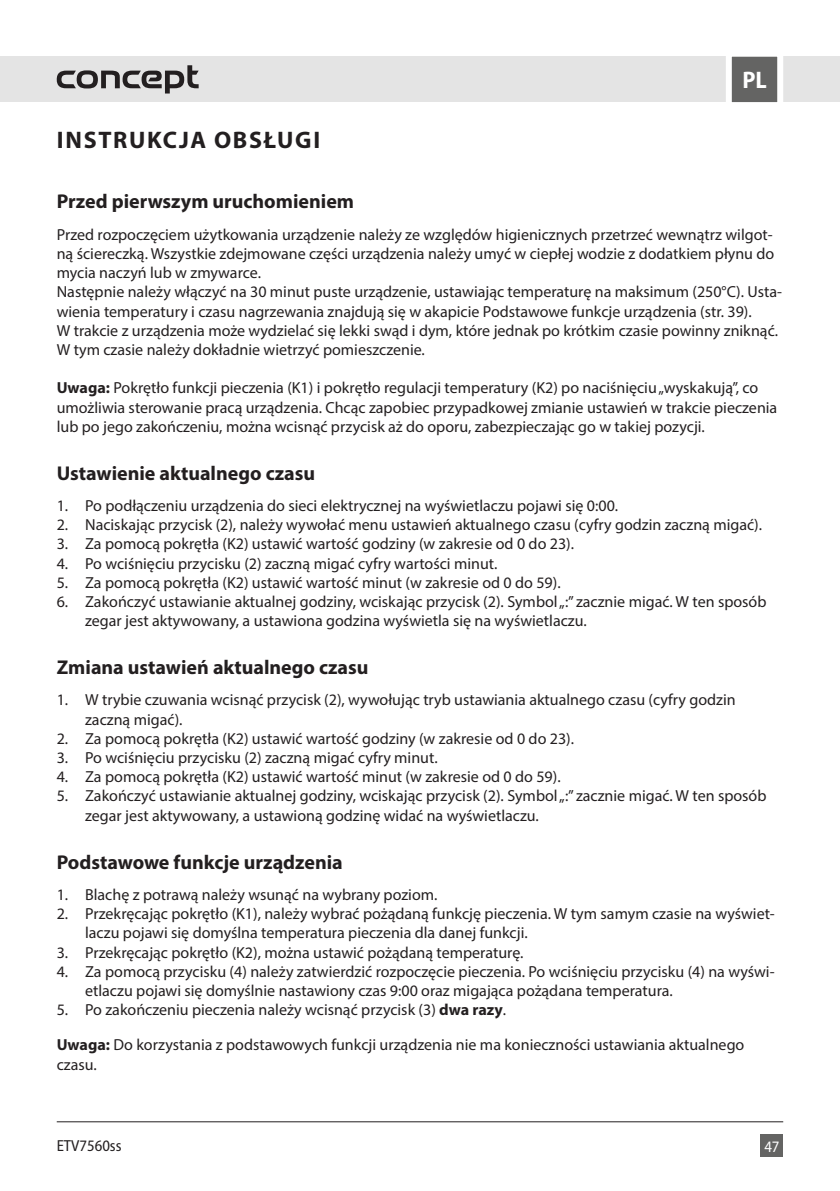
<style>
.page{position:relative;width:840px;height:1191px;background:#fff}
.page>*{position:absolute;margin:0;border:0;box-sizing:border-box;transform-origin:0 0}
.t1{font:700 24px "Myriad Pro";letter-spacing:.07em;color:#231f20}
.t2{font:700 semi-condensed 24px "Myriad Pro";color:#fff}
.t3{font:700 20px "Myriad Pro";color:#231f20}
.t4{font:16px/19.2px "Myriad Pro";color:#231f20}
.t5{font:semi-condensed 16px "Myriad Pro";color:#231f20}
.t6{font:semi-condensed 16px "Myriad Pro";color:#fff}
.s1{font-weight:700}
</style>
<div class="page">
<div style="left:0;top:57px;width:839px;height:45px;background:#e4e4e4"></div>
<div style="left:760px;top:1134px;width:22px;height:23px;background:#646463"></div>
<svg style="left:722px;top:56px;width:63px;height:47px;background:#909090"></svg>
<hr style="left:57px;top:1121px;width:725px;height:1px;background:#231f20">
<svg style="left:57px;top:65px;width:141px;height:28px"></svg>
<h1 class="t1" style="left:57px;top:125px;width:264px">INSTRUKCJA OBSŁUGI</h1>
<h1 class="t2" style="left:742px;top:67px;width:26px">PL</h1>
<p class="t3" style="left:57px;top:189px;width:299px">Przed pierwszym uruchomieniem</p>
<p class="t4" style="left:57px;top:224px;width:726px">Przed rozpoczęciem użytkowania urządzenie należy ze względów higienicznych przetrzeć wewnątrz wilgot&shy;ną ściereczką. Wszystkie zdejmowane części urządzenia należy umyć w ciepłej wodzie z dodatkiem płynu do mycia naczyń lub w zmywarce.<br>Następnie należy włączyć na 30 minut puste urządzenie, ustawiając temperaturę na maksimum (250°C). Usta&shy;wienia temperatury i czasu nagrzewania znajdują się w akapicie Podstawowe funkcje urządzenia (str. 39).<br>W trakcie z urządzenia może wydzielać się lekki swąd i dym, które jednak po krótkim czasie powinny zniknąć.<br>W tym czasie należy dokładnie wietrzyć pomieszczenie.</p>
<p class="t4" style="left:57px;top:378px;width:721px"><span class="s1">Uwaga:</span> Pokrętło funkcji pieczenia (K1) i pokrętło regulacji temperatury (K2) po naciśnięciu „wyskakują”, co umożliwia sterowanie pracą urządzenia. Chcąc zapobiec przypadkowej zmianie ustawień w trakcie pieczenia lub po jego zakończeniu, można wcisnąć przycisk aż do oporu, zabezpieczając go w takiej pozycji.</p>
<p class="t3" style="left:57px;top:460px;width:260px">Ustawienie aktualnego czasu</p>
<p class="t4" style="left:57px;top:496px;width:562px">1. Po podłączeniu urządzenia do sieci elektrycznej na wyświetlaczu pojawi się 0:00.</p>
<p class="t4" style="left:57px;top:515px;width:706px">2. Naciskając przycisk (2), należy wywołać menu ustawień aktualnego czasu (cyfry godzin zaczną migać).</p>
<p class="t4" style="left:57px;top:534px;width:518px">3. Za pomocą pokrętła (K2) ustawić wartość godziny (w zakresie od 0 do 23).</p>
<p class="t4" style="left:57px;top:553px;width:442px">4. Po wciśnięciu przycisku (2) zaczną migać cyfry wartości minut.</p>
<p class="t4" style="left:57px;top:572px;width:505px">5. Za pomocą pokrętła (K2) ustawić wartość minut (w zakresie od 0 do 59).</p>
<p class="t4" style="left:85px;top:592px;width:682px;text-indent:-28px">6. Zakończyć ustawianie aktualnej godziny, wciskając przycisk (2). Symbol „:” zacznie migać. W ten sposób zegar jest aktywowany, a ustawiona godzina wyświetla się na wyświetlaczu.</p>
<p class="t3" style="left:57px;top:654px;width:313px">Zmiana ustawień aktualnego czasu</p>
<p class="t4" style="left:85px;top:690px;width:651px;text-indent:-28px">1. W trybie czuwania wcisnąć przycisk (2), wywołując tryb ustawiania aktualnego czasu (cyfry godzin zaczną migać).</p>
<p class="t4" style="left:57px;top:728px;width:518px">2. Za pomocą pokrętła (K2) ustawić wartość godziny (w zakresie od 0 do 23).</p>
<p class="t4" style="left:57px;top:748px;width:382px">3. Po wciśnięciu przycisku (2) zaczną migać cyfry minut.</p>
<p class="t4" style="left:57px;top:767px;width:505px">4. Za pomocą pokrętła (K2) ustawić wartość minut (w zakresie od 0 do 59).</p>
<p class="t4" style="left:85px;top:786px;width:682px;text-indent:-28px">5. Zakończyć ustawianie aktualnej godziny, wciskając przycisk (2). Symbol „:” zacznie migać. W ten sposób zegar jest aktywowany, a ustawioną godzinę widać na wyświetlaczu.</p>
<p class="t3" style="left:57px;top:849px;width:287px">Podstawowe funkcje urządzenia</p>
<p class="t4" style="left:57px;top:884px;width:382px">1. Blachę z potrawą należy wsunąć na wybrany poziom.</p>
<p class="t4" style="left:85px;top:904px;width:690px;text-indent:-28px">2. Przekręcając pokrętło (K1), należy wybrać pożądaną funkcję pieczenia. W tym samym czasie na wyświet&shy;laczu pojawi się domyślna temperatura pieczenia dla danej funkcji.</p>
<p class="t4" style="left:57px;top:942px;width:468px">3. Przekręcając pokrętło (K2), można ustawić pożądaną temperaturę.</p>
<p class="t4" style="left:85px;top:961px;width:690px;text-indent:-28px">4. Za pomocą przycisku (4) należy zatwierdzić rozpoczęcie pieczenia. Po wciśnięciu przycisku (4) na wyświ&shy;etlaczu pojawi się domyślnie nastawiony czas 9:00 oraz migająca pożądana temperatura.</p>
<p class="t4" style="left:57px;top:992px;width:688px;line-height:35.2px">5. Po zakończeniu pieczenia należy wcisnąć przycisk (3) <span class="s1">dwa razy</span>.<br><span class="s1">Uwaga:</span> Do korzystania z podstawowych funkcji urządzenia nie ma konieczności ustawiania aktualnego</p>
<p class="t4" style="left:57px;top:1054px;width:42px">czasu.</p>
<p class="t5" style="left:57px;top:1136px;width:66px">ETV7560ss</p>
<p class="t6" style="left:764px;top:1138px;width:16px">47</p>
</div>
